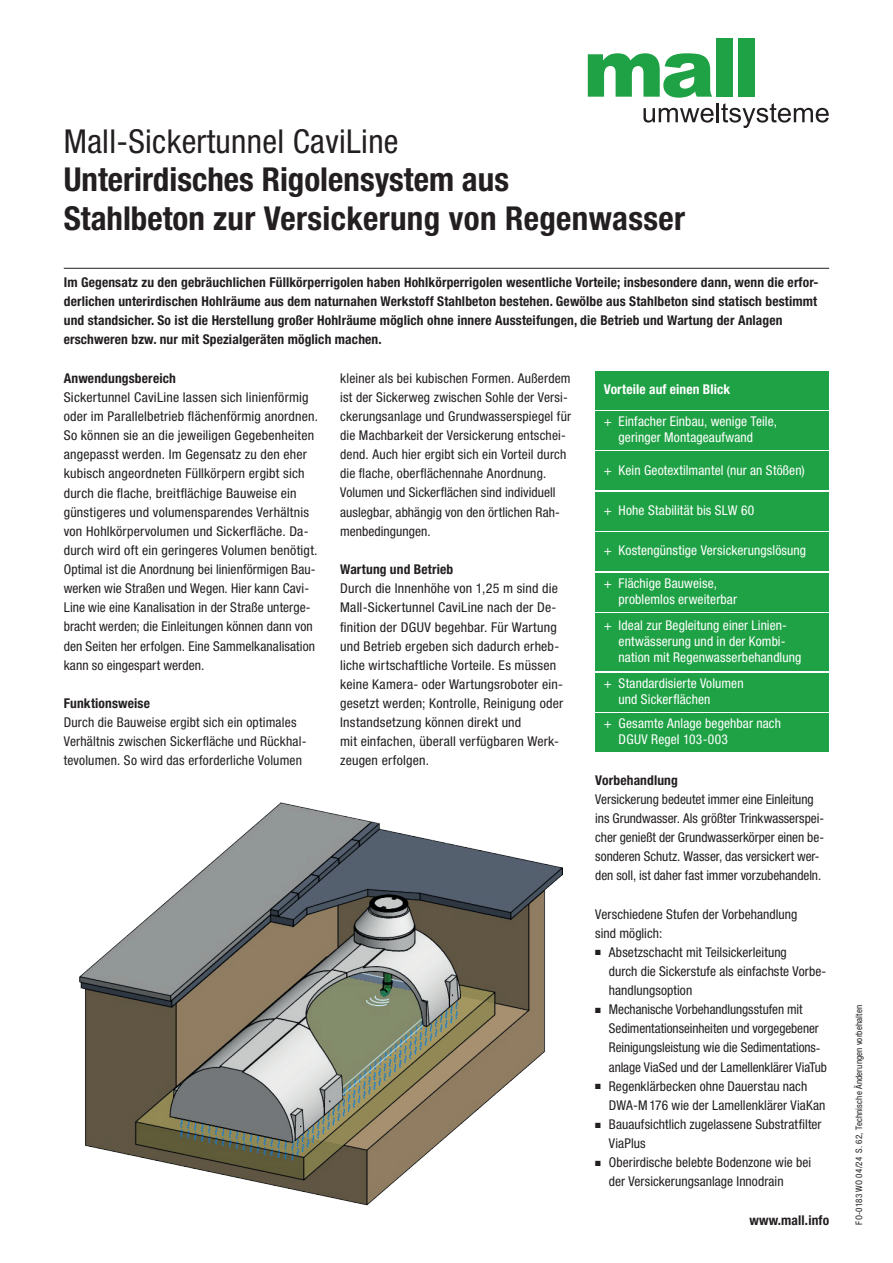
<style>
.page{position:relative;width:893px;height:1263px;background:#fff}
.page>*{position:absolute;margin:0;border:0;box-sizing:border-box;transform-origin:0 0}
.t1{font:700 condensed 33px/38.2px "Helvetica Neue LT Pro";color:#231f20}
.t2{font:condensed 33px "Helvetica Neue LT Pro";letter-spacing:.01em;color:#231f20}
.t3{font:condensed 13.5px/19.2px "Helvetica Neue LT Pro";letter-spacing:.01em;color:#231f20}
.t4{font:700 condensed 13.5px/19.2px "Helvetica Neue LT Pro";letter-spacing:.01em;color:#231f20}
.t5{font:condensed 13.5px/15.8px "Helvetica Neue LT Pro";letter-spacing:.01em;color:#fff}
.t6{font:700 condensed 13.5px "Helvetica Neue LT Pro";letter-spacing:.01em;color:#fff}
.t7{font:condensed 9px "Helvetica Neue LT Pro";letter-spacing:.015em;color:#231f20}
</style>
<div class="page">
<svg style="left:588px;top:53px;width:124px;height:45px"></svg>
<div style="left:716px;top:38px;width:17px;height:59px;background:#1fa245"></div>
<div style="left:739px;top:38px;width:16px;height:59px;background:#1fa245"></div>
<svg style="left:643px;top:108px;width:71px;height:15px"></svg>
<hr style="left:716px;top:103px;width:3px;height:19px;background:#231f20">
<svg style="left:721px;top:103px;width:108px;height:25px"></svg>
<hr style="left:64px;top:268px;width:765px;height:1px;background:#231f20">
<div style="left:595px;top:371px;width:234px;height:38px;background:#1fa245"></div>
<div style="left:595px;top:452px;width:234px;height:38px;background:#1fa245"></div>
<div style="left:595px;top:533px;width:234px;height:38px;background:#1fa245"></div>
<div style="left:595px;top:492px;width:234px;height:38px;background:#1fa245"></div>
<div style="left:595px;top:573px;width:234px;height:38px;background:#1fa245"></div>
<div style="left:595px;top:613px;width:234px;height:58px;background:#1fa245"></div>
<div style="left:595px;top:411px;width:234px;height:39px;background:#1fa245"></div>
<div style="left:595px;top:673px;width:234px;height:38px;background:#1fa245"></div>
<div style="left:595px;top:713px;width:234px;height:39px;background:#1fa245"></div>
<img style="left:79px;top:802px;width:484px;height:403px">
<h1 class="t2" style="left:64px;top:122px;width:336px">Mall-Sickertunnel CaviLine</h1>
<h1 class="t1" style="left:64px;top:161px;width:623px">Unterirdisches Rigolensystem aus<br>Stahlbeton zur Versickerung von Regenwasser</h1>
<p class="t4" style="left:64px;top:273px;width:756px">Im Gegensatz zu den gebräuchlichen Füllkörperrigolen haben Hohlkörperrigolen wesentliche Vorteile; insbesondere dann, wenn die erfor&shy;derlichen unterirdischen Hohlräume aus dem naturnahen Werkstoff Stahlbeton bestehen. Gewölbe aus Stahlbeton sind statisch bestimmt und standsicher. So ist die Herstellung großer Hohlräume möglich ohne innere Aussteifungen, die Betrieb und Wartung der Anlagen erschweren bzw. nur mit Spezialgeräten möglich machen.</p>
<p class="t6" style="left:604px;top:381px;width:128px">Vorteile auf einen Blick</p>
<p class="t3" style="left:340px;top:368px;width:232px">kleiner als bei kubischen Formen. Außerdem ist der Sickerweg zwischen Sohle der Versi&shy;ckerungsanlage und Grundwasserspiegel für die Machbarkeit der Versickerung entschei&shy;dend. Auch hier ergibt sich ein Vorteil durch die flache, oberflächennahe Anordnung.<br>Volumen und Sickerflächen sind individuell auslegbar, abhängig von den örtlichen Rah&shy;menbedingungen.</p>
<p class="t4" style="left:340px;top:560px;width:115px">Wartung und Betrieb</p>
<p class="t3" style="left:340px;top:579px;width:225px">Durch die Innenhöhe von 1,25 m sind die Mall-Sickertunnel CaviLine nach der De&shy;finition der DGUV begehbar. Für Wartung und Betrieb ergeben sich dadurch erheb&shy;liche wirtschaftliche Vorteile. Es müssen keine Kamera- oder Wartungsroboter ein&shy;gesetzt werden; Kontrolle, Reinigung oder Instandsetzung können direkt und<br>mit einfachen, überall verfügbaren Werk&shy;zeugen erfolgen.</p>
<p class="t4" style="left:64px;top:368px;width:114px">Anwendungsbereich</p>
<p class="t3" style="left:64px;top:387px;width:256px">Sickertunnel CaviLine lassen sich linienförmig oder im Parallelbetrieb flächenförmig anordnen.<br>So können sie an die jeweiligen Gegebenheiten angepasst werden. Im Gegensatz zu den eher kubisch angeordneten Füllkörpern ergibt sich durch die flache, breitflächige Bauweise ein günstigeres und volumensparendes Verhältnis von Hohlkörpervolumen und Sickerfläche. Da&shy;durch wird oft ein geringeres Volumen benötigt.<br>Optimal ist die Anordnung bei linienförmigen Bau&shy;werken wie Straßen und Wegen. Hier kann Cavi-Line wie eine Kanalisation in der Straße unterge&shy;bracht werden; die Einleitungen können dann von den Seiten her erfolgen. Eine Sammelkanalisation kann so eingespart werden.</p>
<p class="t4" style="left:64px;top:694px;width:88px">Funktionsweise</p>
<p class="t3" style="left:64px;top:713px;width:244px">Durch die Bauweise ergibt sich ein optimales<br>Verhältnis zwischen Sickerfläche und Rückhal&shy;tevolumen. So wird das erforderliche Volumen</p>
<p class="t5" style="left:619px;top:414px;width:160px;text-indent:-15px">+ Einfacher Einbau, wenige Teile, geringer Montageaufwand</p>
<p class="t5" style="left:604px;top:462px;width:202px">+ Kein Geotextilmantel (nur an Stößen)</p>
<p class="t5" style="left:604px;top:502px;width:152px">+ Hohe Stabilität bis SLW 60</p>
<p class="t5" style="left:604px;top:543px;width:204px">+ Kostengünstige Versickerungslösung</p>
<p class="t5" style="left:619px;top:575px;width:120px;text-indent:-15px">+ Flächige Bauweise, problemlos erweiterbar</p>
<p class="t5" style="left:619px;top:617px;width:184px;text-indent:-15px">+ Ideal zur Begleitung einer Linien&shy;entwässerung und in der Kombi&shy;nation mit Regenwasserbehandlung</p>
<p class="t5" style="left:619px;top:675px;width:127px;text-indent:-15px">+ Standardisierte Volumen und Sickerflächen</p>
<p class="t5" style="left:619px;top:715px;width:164px;text-indent:-15px">+ Gesamte Anlage begehbar nach<br>DGUV Regel 103-003</p>
<p class="t4" style="left:595px;top:770px;width:84px">Vorbehandlung</p>
<p class="t3" style="left:595px;top:789px;width:230px">Versickerung bedeutet immer eine Einleitung ins Grundwasser. Als größter Trinkwasserspei&shy;cher genießt der Grundwasserkörper einen be&shy;sonderen Schutz. Wasser, das versickert wer&shy;den soll, ist daher fast immer vorzubehandeln.</p>
<p class="t3" style="left:595px;top:904px;width:203px">Verschiedene Stufen der Vorbehandlung sind möglich:</p>
<p class="t3" style="left:609px;top:942px;width:219px;text-indent:-14px">■ Absetzschacht mit Teilsickerleitung<br>durch die Sickerstufe als einfachste Vorbe&shy;handlungsoption</p>
<p class="t3" style="left:609px;top:1000px;width:220px;text-indent:-14px">■ Mechanische Vorbehandlungsstufen mit Sedimentationseinheiten und vorgegebener Reinigungsleistung wie die Sedimentations&shy;anlage ViaSed und der Lamellenklärer ViaTub</p>
<p class="t3" style="left:609px;top:1076px;width:218px;text-indent:-14px">■ Regenklärbecken ohne Dauerstau nach<br>DWA-M176 wie der Lamellenklärer ViaKan</p>
<p class="t3" style="left:609px;top:1114px;width:214px;text-indent:-14px">■ Bauaufsichtlich zugelassene Substratfilter<br>ViaPlus</p>
<p class="t3" style="left:609px;top:1153px;width:204px;text-indent:-14px">■ Oberirdische belebte Bodenzone wie bei der Versickerungsanlage Innodrain</p>
<p class="t4" style="left:749px;top:1210px;width:81px">www.mall.info</p>
<p class="t7" style="left:853px;top:1225px;width:221px;rotate:-90deg">FO-0183 WO 04/24 S. 62, Technische Änderungen vorbehalten</p>
</div>
